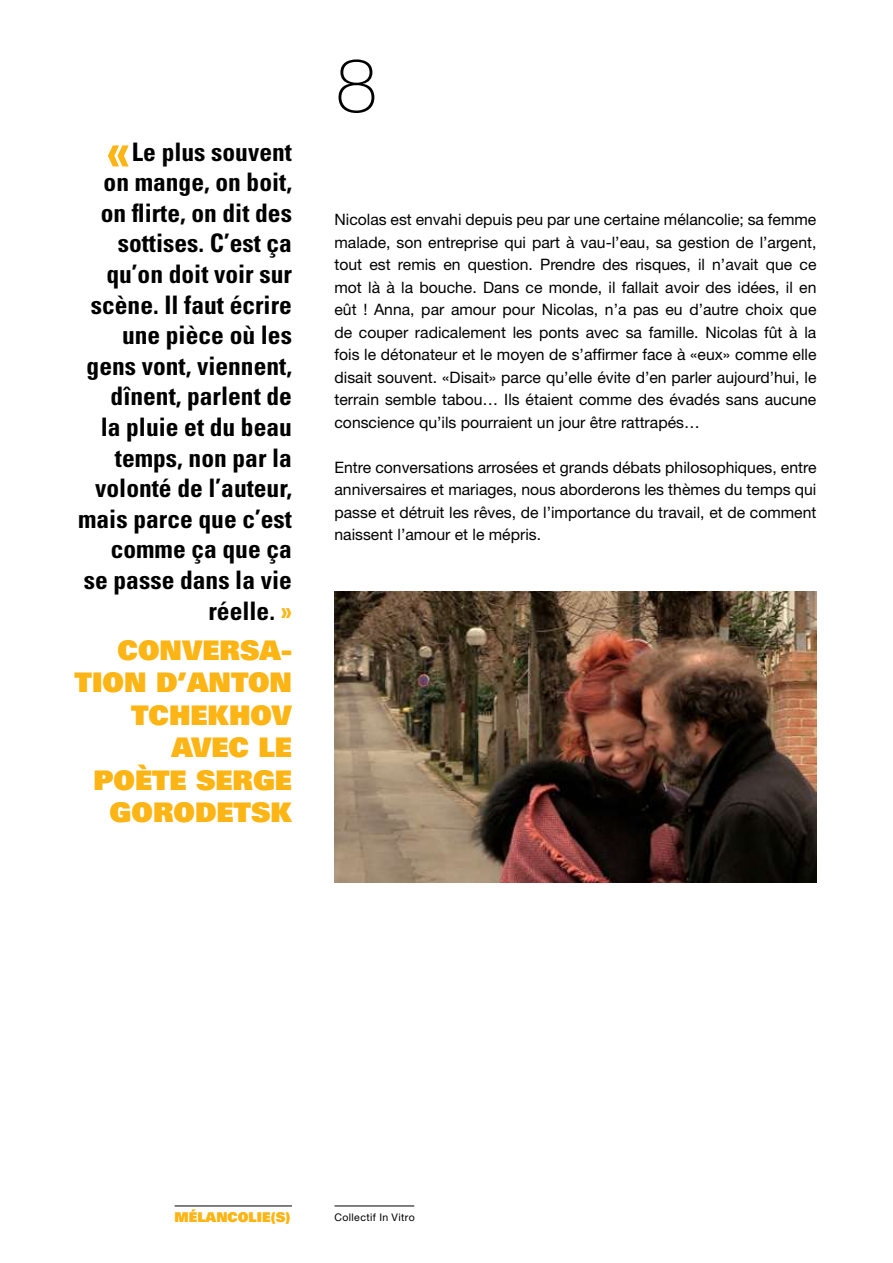
<style>
.page{position:relative;width:893px;height:1263px;background:#fff}
.page>*{position:absolute;margin:0;border:0;box-sizing:border-box;transform-origin:0 0}
.t1{font:100 75px "Helvetica Neue";color:#000}
.t2{font:700 condensed 54px "Univers";color:#fcb515}
.t3{font:900 27px/32.4px "Univers";color:#fcb515;text-align:right}
.t4{font:700 condensed 25.5px/30.6px "Univers";color:#000;text-align:right}
.t5{font:15.75px/22.5px "Helvetica Neue";color:#000;text-align:justify}
.t6{font:900 13.5px "Univers";color:#fcb515}
.t7{font:10.5px "Helvetica Neue";letter-spacing:.035em;color:#000}
.s1{color:#fcb515}
</style>
<div class="page">
<hr style="left:175px;top:1205px;width:117px;height:1px;background:#000">
<hr style="left:334px;top:1205px;width:80px;height:1px;background:#000">
<img style="left:334px;top:591px;width:482px;height:291px">
<p class="t4" style="left:78px;top:136px;width:215px">Le plus souvent<br>on mange, on boit, on flirte, on dit des sottises. C’est ça qu’on doit voir sur scène. Il faut écrire une pièce où les gens vont, viennent, dînent, parlent de<br>la pluie et du beau temps, non par la volonté de l’auteur, mais parce que c’est comme ça que ça<br>se passe dans la vie réelle. <span class="s1">»</span></p>
<h2 class="t2" style="left:106px;top:118px;width:25px">«</h2>
<h3 class="t3" style="left:75px;top:633px;width:219px">CONVERSA-<br>TION D’ANTON<br>TCHEKHOV<br>AVEC LE<br>POÈTE SERGE<br>GORODETSK</h3>
<h1 class="t1" style="left:336px;top:43px;width:43px">8</h1>
<p class="t5" style="left:334px;top:208px;width:483px">Nicolas est envahi depuis peu par une certaine mélancolie; sa femme malade, son entreprise qui part à vau-l’eau, sa gestion de l’argent, tout est remis en question. Prendre des risques, il n’avait que ce mot là à la bouche. Dans ce monde, il fallait avoir des idées, il en eût ! Anna, par amour pour Nicolas, n’a pas eu d’autre choix que de couper radicalement les ponts avec sa famille. Nicolas fût à la fois le détonateur et le moyen de s’affirmer face à «eux» comme elle disait souvent. «Disait» parce qu’elle évite d’en parler aujourd’hui, le terrain semble tabou… Ils étaient comme des évadés sans aucune conscience qu’ils pourraient un jour être rattrapés…</p>
<p class="t5" style="left:334px;top:455px;width:483px">Entre conversations arrosées et grands débats philosophiques, entre anniversaires et mariages, nous aborderons les thèmes du temps qui passe et détruit les rêves, de l’importance du travail, et de comment naissent l’amour et le mépris.</p>
<p class="t6" style="left:175px;top:1209px;width:118px">MÉLANCOLIE(S)</p>
<p class="t7" style="left:334px;top:1211px;width:82px">Collectif In Vitro</p>
</div>
